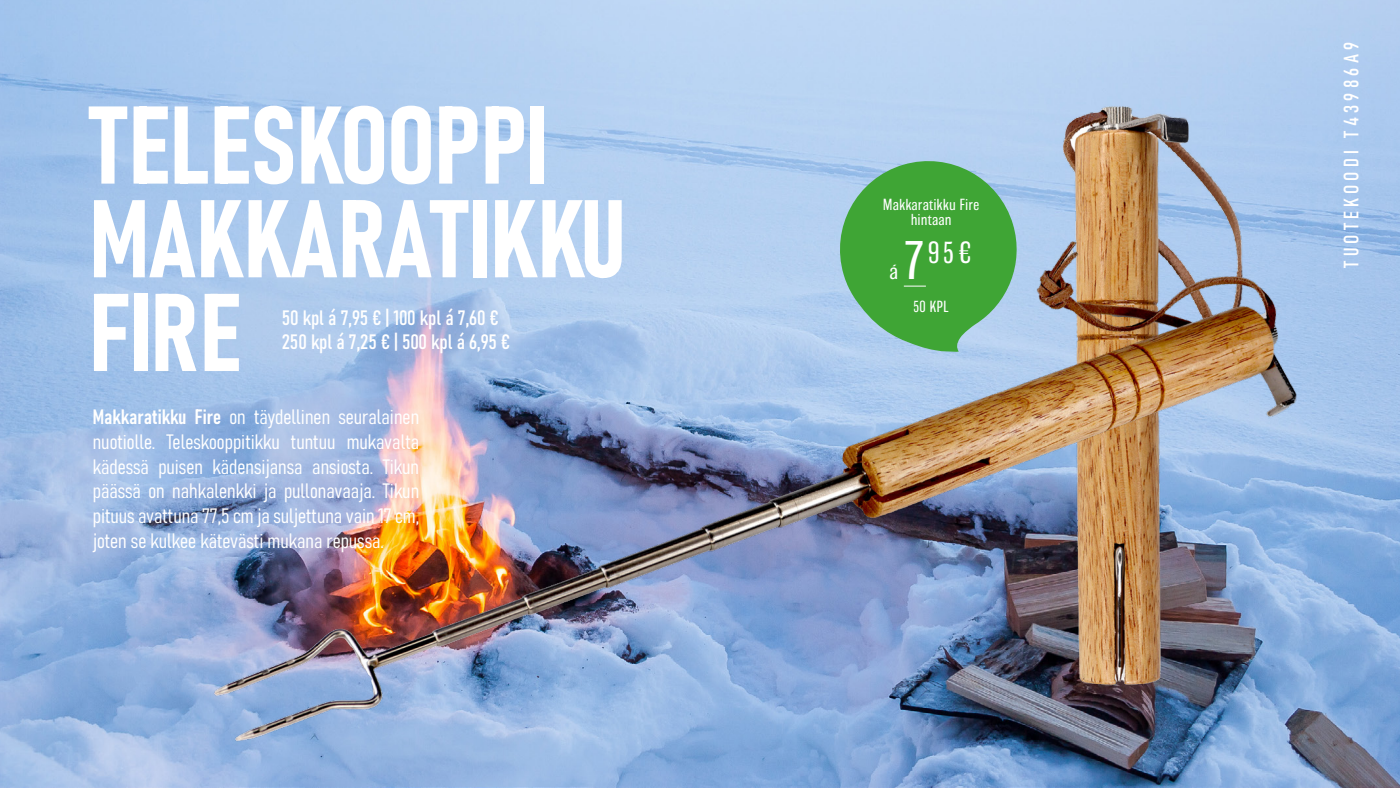
<style>
.page{position:relative;width:1400px;height:788px;background:#fff}
.page>*{position:absolute;margin:0;border:0;box-sizing:border-box;transform-origin:0 0}
.t1{font:108.67px/93.6px "Bahnschrift";color:#fff}
.t2{font:200 28.18px "Balboa";color:#fff}
.t3{font:200 21.18px "Balboa";color:#fff}
.t4{font:20.56px/24.7px "Bahnschrift";color:#fff;text-align:justify}
.t5{font:20.56px "Bahnschrift";letter-spacing:.21em;color:#fff}
.t6{font:200 14.88px/15px "Balboa";letter-spacing:.04em;color:#fff;text-align:center}
.s1{font-size:49.96px}
</style>
<div class="page">
<img style="left:0;top:0;width:1400px;height:787px">
<img style="left:1022px;top:40px;width:250px;height:175px">
<img style="left:192px;top:215px;width:1151px;height:559px">
<svg style="left:830px;top:151px;width:195px;height:202px;background:#68b377"></svg>
<h1 class="t1" style="left:89px;top:91px;width:538px">TELESKOOPPI<br>MAKKARATIKKU<br>FIRE</h1>
<p class="t4" style="left:93px;top:403px;width:328px">Makkaratikku Fire on täydellinen seuralainen nuotiolle. Teleskooppitikku tuntuu mukavalta kädessä puisen kädensijansa ansiosta. Tikun päässä on nahkalenkki ja pullonavaaja. Tikun pituus avattuna 77,5 cm ja suljettuna vain 17 cm, joten se kulkee kätevästi mukana repussa.</p>
<p class="t4" style="left:282px;top:303px;width:230px">50 kpl á 7,95 € | 100 kpl á 7,60 €<br>250 kpl á 7,25 € | 500 kpl á 6,95 €</p>
<p class="t6" style="left:883px;top:197px;width:97px">Makkaratikku Fire hintaan</p>
<p class="t3" style="left:890px;top:260px;width:10px">á</p>
<h2 class="t2" style="left:904px;top:238px;width:69px"><span class="s1">7</span>95€</h2>
<p class="t6" style="left:913px;top:299px;width:37px">50 KPL</p>
<p class="t5" style="left:1336px;top:268px;width:227px;rotate:-90deg">TUOTEKOODI T43986A9</p>
</div>
